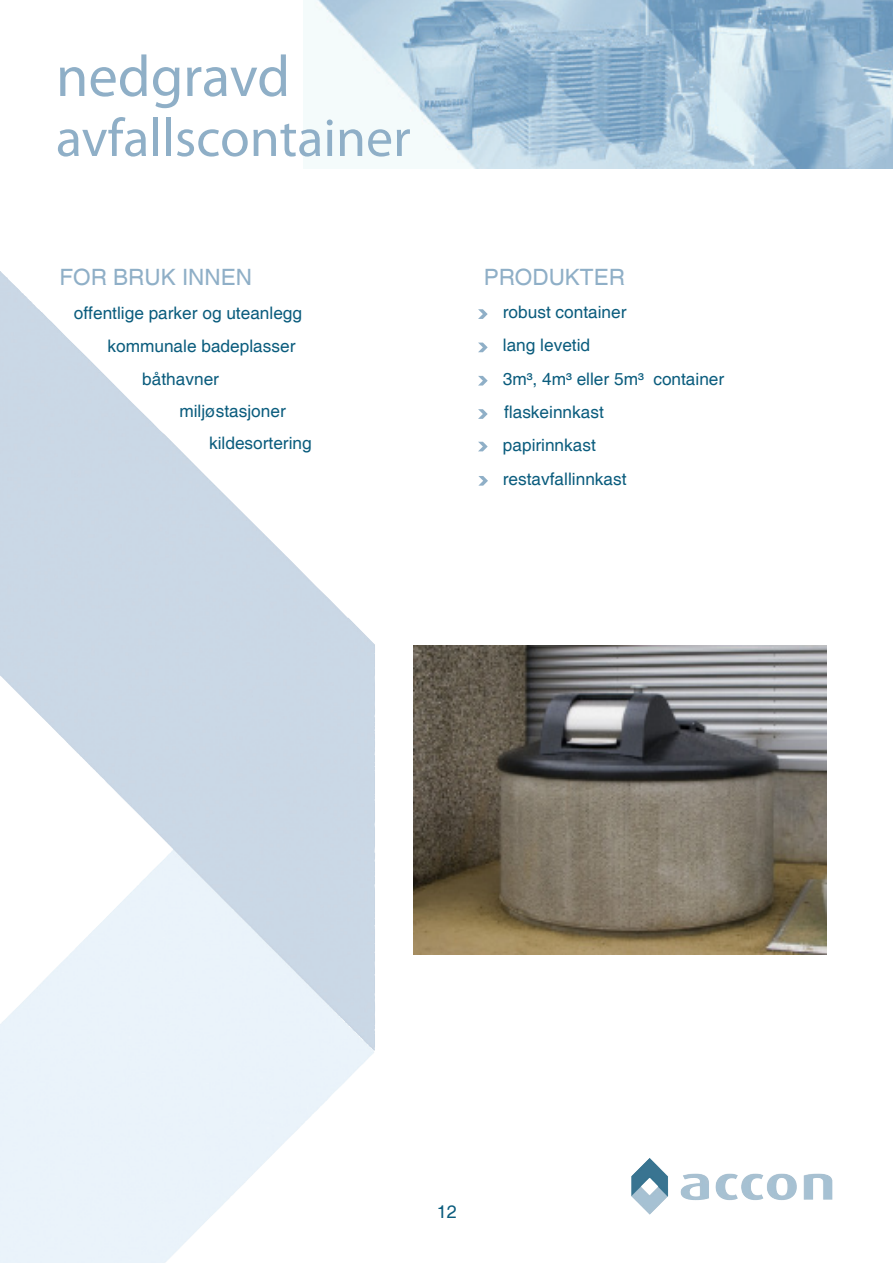
<style>
.page{position:relative;width:893px;height:1263px;background:#fff}
.page>*{position:absolute;margin:0;border:0;box-sizing:border-box;transform-origin:0 0}
.t1{font:58.5px "Myriad Pro";letter-spacing:-.005em;color:#8fafc7}
.t2{font:54px "Myriad Pro";color:#8fafc7}
.t3{font:22.5px "Helvetica";color:#8fafc7}
.t4{font:18px "Helvetica";color:#0a5c7d}
.t5{font:17.25px "Helvetica";color:#0a5c7d}
</style>
<div class="page">
<img style="left:414px;top:645px;width:412px;height:310px">
<img style="left:304px;top:0;width:589px;height:168px">
<img style="left:631px;top:1158px;width:18px;height:47px">
<svg style="left:478px;top:309px;width:10px;height:10px"></svg>
<svg style="left:478px;top:343px;width:10px;height:9px"></svg>
<svg style="left:478px;top:376px;width:10px;height:10px"></svg>
<svg style="left:478px;top:409px;width:10px;height:10px"></svg>
<svg style="left:478px;top:442px;width:10px;height:9px"></svg>
<svg style="left:478px;top:476px;width:10px;height:10px"></svg>
<p class="t1" style="left:56px;top:40px;width:236px">nedgravd</p>
<p class="t2" style="left:56px;top:105px;width:356px">avfallscontainer</p>
<p class="t3" style="left:60px;top:264px;width:194px">FOR BRUK INNEN</p>
<p class="t5" style="left:74px;top:303px;width:230px">offentlige parker og uteanlegg</p>
<p class="t5" style="left:107px;top:336px;width:189px">kommunale badeplasser</p>
<p class="t5" style="left:142px;top:369px;width:78px">båthavner</p>
<p class="t5" style="left:179px;top:401px;width:108px">miljøstasjoner</p>
<p class="t5" style="left:209px;top:433px;width:104px">kildesortering</p>
<p class="t3" style="left:484px;top:264px;width:143px">PRODUKTER</p>
<p class="t5" style="left:503px;top:302px;width:125px">robust container</p>
<p class="t5" style="left:503px;top:335px;width:89px">lang levetid</p>
<p class="t5" style="left:503px;top:369px;width:223px">3m³, 4m³ eller 5m³ container</p>
<p class="t5" style="left:504px;top:402px;width:101px">flaskeinnkast</p>
<p class="t5" style="left:503px;top:435px;width:94px">papirinnkast</p>
<p class="t5" style="left:503px;top:469px;width:125px">restavfallinnkast</p>
<p class="t4" style="left:437px;top:1201px;width:22px">12</p>
</div>
